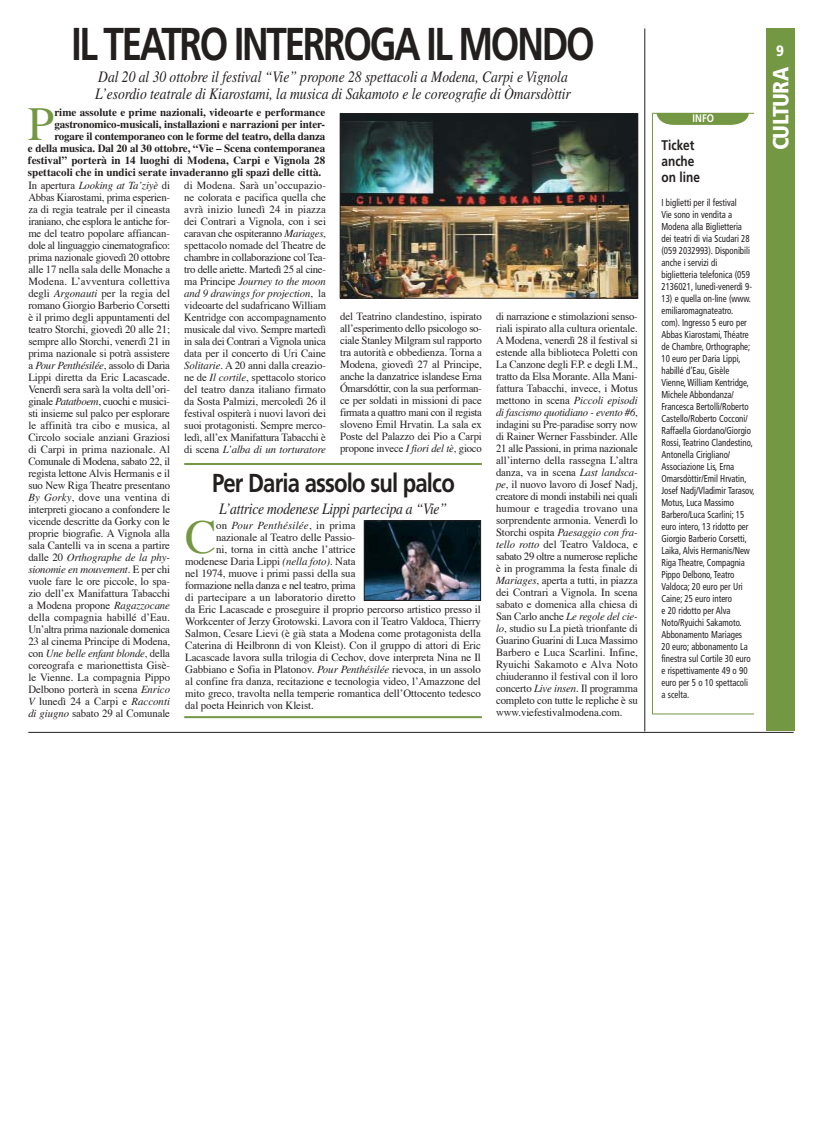
<style>
.page{position:relative;width:822px;height:1134px;background:#fff}
.page>*{position:absolute;margin:0;border:0;box-sizing:border-box;transform-origin:0 0}
.t1{font:47.2px "Times";color:#739742}
.t2{font:700 46px "Frutiger";letter-spacing:-.06em;color:#231f1f;scale:.8 1}
.t3{font:700 26px "Frutiger";letter-spacing:-.035em;color:#231f1f;scale:.85 1}
.t4{font:900 condensed 22px "Frutiger";letter-spacing:-.03em;color:#fff}
.t5{font:italic 16px/17px "Times";letter-spacing:-.005em;color:#231f1f;scale:.85 1}
.t6{font:900 condensed 15px "Frutiger";color:#fff}
.t7{font:700 14px/16px "Frutiger";color:#231f1f;scale:.85 1}
.t8{font:11px/12px "Times";letter-spacing:-.01em;color:#231f1f;text-align:justify}
.t9{font:700 11px "Times";letter-spacing:-.005em;color:#231f1f}
.t10{font:11px "Times";letter-spacing:-.03em;color:#231f1f}
.t11{font:italic 11px "Times";letter-spacing:.02em;color:#231f1f}
.t12{font:700 11px "Frutiger";color:#fff;scale:.85 1}
.t13{font:condensed 10px/12px "Frutiger";color:#231f1f;scale:.88 1}
.s1{font-style:italic}
.s2{font-style:normal}
</style>
<div class="page">
<div style="left:766px;top:28px;width:29px;height:703px;background:#739742"></div>
<hr style="left:645px;top:28px;width:1px;height:703px;background:#231f1f">
<hr style="left:28px;top:732px;width:766px;height:1px;background:#231f1f">
<svg style="left:652px;top:114px;width:102px;height:601px"></svg>
<svg style="left:656px;top:114px;width:93px;height:11px"></svg>
<hr style="left:652px;top:113px;width:102px;height:1px;background:#739742">
<hr style="left:184px;top:716px;width:298px;height:2px;background:#739742">
<hr style="left:184px;top:463px;width:298px;height:2px;background:#739742">
<img style="left:342px;top:116px;width:294px;height:180px">
<div style="left:340px;top:114px;width:298px;height:184px;border:1px solid #231f1f"></div>
<img style="left:366px;top:523px;width:113px;height:76px">
<div style="left:364px;top:521px;width:117px;height:80px;border:1px solid #231f1f"></div>
<h2 class="t2" style="left:71px;top:26px;width:656px">IL TEATRO INTERROGA IL MONDO</h2>
<h3 class="t5" style="left:95px;top:69px;width:561px">Dal 20 al 30 ottobre il festival “Vie” propone 28 spettacoli a Modena, Carpi e Vignola<br>L’esordio teatrale di Kiarostami, la musica di Sakamoto e le coreografie di Òmarsdòttir</h3>
<h1 class="t1" style="left:28px;top:105px;width:28px">P</h1>
<p class="t9" style="left:54px;top:109px;width:272px">rime assolute e prime nazionali, videoarte e performance</p>
<p class="t9" style="left:54px;top:121px;width:272px">gastronomico-musicali, installazioni e narrazioni per inter-</p>
<p class="t9" style="left:54px;top:133px;width:272px">rogare il contemporaneo con le forme del teatro, della danza</p>
<p class="t9" style="left:28px;top:145px;width:299px">e della musica. Dal 20 al 30 ottobre, “Vie – Scena contemporanea</p>
<p class="t9" style="left:28px;top:157px;width:299px">festival” porterà in 14 luoghi di Modena, Carpi e Vignola 28</p>
<p class="t9" style="left:28px;top:169px;width:295px">spettacoli che in undici serate invaderanno gli spazi delle città.</p>
<p class="t8" style="left:28px;top:180px;width:143px">In apertura <span class="s1">Looking at Ta’ziyè</span> di Abbas Kiarostami, prima esperien&shy;za di regia teatrale per il cineasta iraniano, che esplora le antiche for&shy;me del teatro popolare affiancan&shy;dole al linguaggio cinematografico: prima nazionale giovedÏ 20 ottobre alle 17 nella sala delle Monache a Modena. Líavventura collettiva degli <span class="s1">Argonauti</span> per la regia del romano Giorgio Barberio Corsetti Ë il primo degli appuntamenti del teatro Storchi, giovedÏ 20 alle 21; sempre allo Storchi, venerdÏ 21 in prima nazionale si potr‡ assistere a <span class="s1">Pour Penthésilée</span>, assolo di Daria Lippi diretta da Eric Lacascade.<br>VenerdÏ sera sar‡ la volta dellíori&shy;ginale <span class="s1">Patatboem</span>, cuochi e musici&shy;sti insieme sul palco per esplorare le affinit‡ tra cibo e musica, al Circolo sociale anziani Graziosi di Carpi in prima nazionale. Al Comunale di Modena, sabato 22, il regista lettone Alvis Hermanis e il suo New Riga Theatre presentano <span class="s1">By Gorky</span>, dove una ventina di interpreti giocano a confondere le vicende descritte da Gorky con le proprie biografie. A Vignola alla sala Cantelli va in scena a partire dalle 20 <span class="s1">Orthographe de la phy&shy;sionomie en mouvement</span>. E per chi vuole fare le ore piccole, lo spa&shy;zio dellíex Manifattura Tabacchi a Modena propone <span class="s1">Ragazzocane </span>della compagnia habillÈ díEau.<br>Uníaltra prima nazionale domenica 23 al cinema Principe di Modena, con <span class="s1">Une belle enfant blonde</span>, della coreografa e marionettista GisË&shy;le Vienne. La compagnia Pippo Delbono porter‡ in scena <span class="s1">Enrico V</span> lunedÏ 24 a Carpi e <span class="s1">Racconti di giugno</span> sabato 29 al Comunale</p>
<p class="t8" style="left:184px;top:180px;width:143px">di Modena. Sar‡ uníoccupazio&shy;ne colorata e pacifica quella che avr‡ inizio lunedÏ 24 in piazza dei Contrari a Vignola, con i sei caravan che ospiteranno <span class="s1">Mariages</span>, spettacolo nomade del Theatre de chambre in collaborazione col Tea&shy;tro delle ariette. MartedÏ 25 al cine&shy;ma Principe <span class="s1">Journey to the moon and 9 drawings for projection</span>, la videoarte del sudafricano William Kentridge con accompagnamento musicale dal vivo. Sempre martedÏ in sala dei Contrari a Vignola unica data per il concerto di Uri Caine <span class="s1">Solitarie</span>. A 20 anni dalla creazio&shy;ne de <span class="s1">Il cortile</span>, spettacolo storico del teatro danza italiano firmato da Sosta Palmizi, mercoledÏ 26 il festival ospiter‡ i nuovi lavori dei suoi protagonisti. Sempre merco&shy;ledÏ, allíex Manifattura Tabacchi Ë di scena <span class="s1">L’alba di un torturatore</span></p>
<p class="t8" style="left:340px;top:311px;width:143px">del Teatrino clandestino, ispirato allíesperimento dello psicologo so&shy;ciale Stanley Milgram sul rapporto tra autorit‡ e obbedienza. Torna a Modena, giovedÏ 27 al Principe, anche la danzatrice islandese Erna ”marsdÛttir, con la sua performan&shy;ce per soldati in missioni di pace firmata a quattro mani con il regista sloveno Emil Hrvatin. La sala ex Poste del Palazzo dei Pio a Carpi propone invece <span class="s1">I fiori del tè</span>, gioco</p>
<p class="t8" style="left:496px;top:311px;width:143px">di narrazione e stimolazioni senso&shy;riali ispirato alla cultura orientale.<br>A Modena, venerdÏ 28 il festival si estende alla biblioteca Poletti con La Canzone degli F.P. e degli I.M., tratto da Elsa Morante. Alla Mani&shy;fattura Tabacchi, invece, i Motus mettono in scena <span class="s1">Piccoli episodi di fascismo quotidiano - evento #6</span>, indagini su Pre-paradise sorry now di Rainer Werner Fassbinder. Alle 21 alle Passioni, in prima nazionale allíinterno della rassegna Líaltra danza, va in scena <span class="s1">Last landsca&shy;pe</span>, il nuovo lavoro di Josef Nadj, creatore di mondi instabili nei quali humour e tragedia trovano una sorprendente armonia. VenerdÏ lo Storchi ospita <span class="s1">Paesaggio con fra&shy;tello rotto</span> del Teatro Valdoca, e sabato 29 oltre a numerose repliche Ë in programma la festa finale di <span class="s1">Mariages</span>, aperta a tutti, in piazza dei Contrari a Vignola. In scena sabato e domenica alla chiesa di San Carlo anche <span class="s1">Le regole del cie&shy;lo</span>, studio su La piet‡ trionfante di Guarino Guarini di Luca Massimo Barbero e Luca Scarlini. Infine, Ryuichi Sakamoto e Alva Noto chiuderanno il festival con il loro concerto <span class="s1">Live insen</span>. Il programma completo con tutte le repliche Ë su www.viefestivalmodena.com.</p>
<h3 class="t3" style="left:212px;top:472px;width:287px">Per Daria assolo sul palco</h3>
<h3 class="t5" style="left:219px;top:501px;width:270px">L’attrice modenese Lippi partecipa a “Vie”</h3>
<h1 class="t1" style="left:185px;top:518px;width:33px">C</h1>
<p class="t11" style="left:216px;top:521px;width:141px"><span class="s2">on</span> Pour Penthésilée<span class="s2">, in prima</span></p>
<p class="t8" style="left:216px;top:532px;width:141px">nazionale al Teatro delle Passio-</p>
<p class="t8" style="left:216px;top:544px;width:141px">ni, torna in citt‡ anche líattrice</p>
<p class="t8" style="left:185px;top:556px;width:172px">modenese Daria Lippi <span class="s1">(nella foto)</span>. Nata</p>
<p class="t8" style="left:185px;top:568px;width:172px">nel 1974, muove i primi passi della sua</p>
<p class="t10" style="left:185px;top:581px;width:172px">formazione nella danza e nel teatro, prima</p>
<p class="t8" style="left:185px;top:592px;width:172px">di partecipare a un laboratorio diretto</p>
<p class="t8" style="left:185px;top:604px;width:297px">da Eric Lacascade e proseguire il proprio percorso artistico presso il</p>
<p class="t8" style="left:185px;top:616px;width:297px">Workcenter of Jerzy Grotowski. Lavora con il Teatro Valdoca, Thierry</p>
<p class="t8" style="left:185px;top:628px;width:297px">Salmon, Cesare Lievi (Ë gi‡ stata a Modena come protagonista della</p>
<p class="t8" style="left:185px;top:640px;width:297px">Caterina di Heilbronn di von Kleist). Con il gruppo di attori di Eric</p>
<p class="t8" style="left:185px;top:652px;width:297px">Lacascade lavora sulla trilogia di Cechov, dove interpreta Nina ne Il</p>
<p class="t8" style="left:185px;top:664px;width:297px">Gabbiano e Sofia in Platonov. <span class="s1">Pour Penthésilée</span> rievoca, in un assolo</p>
<p class="t8" style="left:185px;top:676px;width:297px">al confine fra danza, recitazione e tecnologia video, líAmazzone del</p>
<p class="t8" style="left:185px;top:688px;width:297px">mito greco, travolta nella temperie romantica dellíOttocento tedesco</p>
<p class="t8" style="left:185px;top:700px;width:130px">dal poeta Heinrich von Kleist.</p>
<p class="t12" style="left:692px;top:114px;width:27px">INFO</p>
<p class="t7" style="left:661px;top:138px;width:47px">Ticket anche on line</p>
<p class="t13" style="left:661px;top:197px;width:104px">I biglietti per il festival<br>Vie sono in vendita a<br>Modena alla Biglietteria dei teatri di via Scudari 28 (059 2032993). Disponibili anche i servizi di biglietteria telefonica (059<br>2136021, lunedì-venerdì 9-</p>
<p class="t13" style="left:661px;top:293px;width:107px">13) e quella on-line (www. emiliaromagnateatro.<br>com). Ingresso 5 euro per<br>Abbas Kiarostami, Théatre de Chambre, Orthographe;<br>10 euro per Daria Lippi, habillé d’Eau, Gisèle<br>Vienne, William Kentridge,<br>Michele Abbondanza/<br>Francesca Bertolli/Roberto<br>Castello/Roberto Cocconi/<br>Raffaella Giordano/Giorgio<br>Rossi, Teatrino Clandestino,<br>Antonella Cirigliano/<br>Associazione Lis, Erna<br>Omarsdòttir/Emil Hrvatin,<br>Josef Nadj/Vladimir Tarasov,<br>Motus, Luca Massimo<br>Barbero/Luca Scarlini; 15 euro intero, 13 ridotto per<br>Giorgio Barberio Corsetti,<br>Laika, Alvis Hermanis/New<br>Riga Theatre, Compagnia<br>Pippo Delbono, Teatro<br>Valdoca; 20 euro per Uri<br>Caine; 25 euro intero<br>e 20 ridotto per Alva<br>Noto/Ryuichi Sakamoto.<br>Abbonamento Mariages<br>20 euro; abbonamento La finestra sul Cortile 30 euro e rispettivamente 49 o 90 euro per 5 o 10 spettacoli<br>a scelta.</p>
<h3 class="t6" style="left:776px;top:45px;width:9px">9</h3>
<h3 class="t4" style="left:772px;top:150px;width:85px;rotate:-90deg">CULTURA</h3>
</div>
